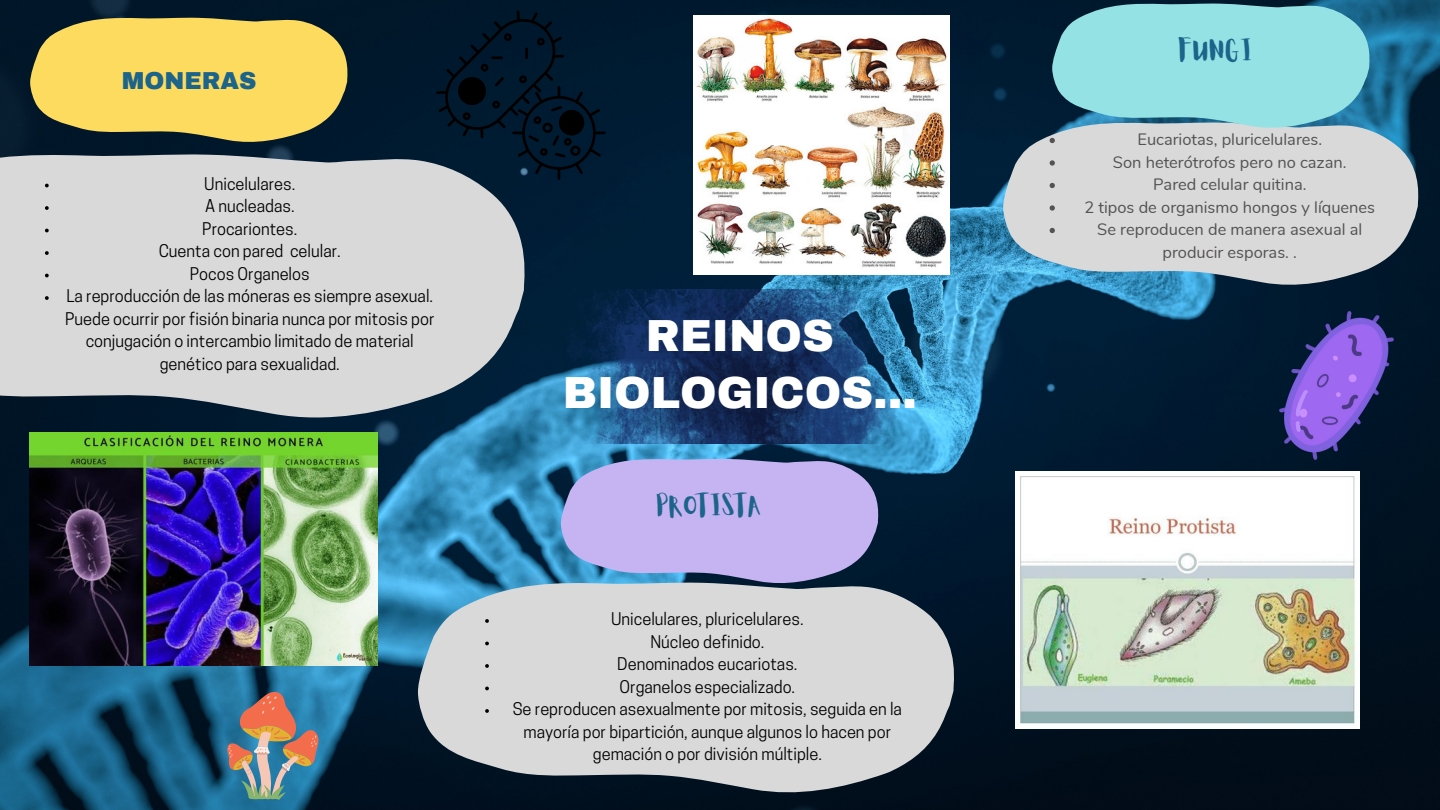
<style>
.page{position:relative;width:1440px;height:810px;background:#fff}
.page>*{position:absolute;margin:0;border:0;box-sizing:border-box;transform-origin:0 0}
.t1{font:900 44px/57px "Archivo";color:#fff;text-align:center}
.t2{font:24px "Aloja Extended";color:#1c648a}
.t3{font:900 24px "Archivo";color:#1c648a}
.t4{font:16.4px/22.5px "Cooper Hewitt";color:#000;text-align:center}
.t5{font:16.4px/22.5px "Nunito";color:#545252;text-align:center}
</style>
<div class="page">
<img style="left:0;top:0;width:1440px;height:810px">
<svg style="left:0;top:154px;width:527px;height:270px;background:#bec2c5"></svg>
<svg style="left:1003px;top:122px;width:417px;height:167px;background:#b7c2c7"></svg>
<svg style="left:418px;top:582px;width:538px;height:215px;background:#b5babd"></svg>
<svg style="left:30px;top:17px;width:319px;height:128px;background:#cfb754"></svg>
<svg style="left:1052px;top:3px;width:319px;height:128px;background:#85cdd3"></svg>
<svg style="left:561px;top:458px;width:318px;height:128px;background:#a9a4dc"></svg>
<img style="left:30px;top:433px;width:348px;height:232px">
<img style="left:1016px;top:471px;width:343px;height:258px">
<svg style="left:436px;top:11px;width:170px;height:169px;background:#02182b"></svg>
<img style="left:693px;top:15px;width:256px;height:260px">
<img style="left:1280px;top:312px;width:114px;height:147px">
<svg style="left:225px;top:690px;width:93px;height:110px;background:#798387"></svg>
<img style="left:561px;top:289px;width:345px;height:154px">
<svg style="left:1050px;top:138px;width:5px;height:5px"></svg>
<svg style="left:1050px;top:160px;width:5px;height:6px"></svg>
<svg style="left:1050px;top:183px;width:5px;height:5px"></svg>
<svg style="left:1050px;top:205px;width:5px;height:6px"></svg>
<svg style="left:1050px;top:228px;width:5px;height:5px"></svg>
<svg style="left:485px;top:619px;width:4px;height:4px"></svg>
<svg style="left:485px;top:642px;width:4px;height:3px"></svg>
<svg style="left:485px;top:664px;width:4px;height:4px"></svg>
<svg style="left:485px;top:687px;width:4px;height:3px"></svg>
<svg style="left:485px;top:709px;width:4px;height:4px"></svg>
<svg style="left:45px;top:184px;width:4px;height:3px"></svg>
<svg style="left:45px;top:206px;width:4px;height:4px"></svg>
<svg style="left:45px;top:229px;width:4px;height:3px"></svg>
<svg style="left:45px;top:251px;width:4px;height:4px"></svg>
<svg style="left:45px;top:274px;width:4px;height:3px"></svg>
<svg style="left:45px;top:296px;width:4px;height:4px"></svg>
<h2 class="t3" style="left:122px;top:68px;width:136px">MONERAS</h2>
<p class="t4" style="left:65px;top:174px;width:371px">Unicelulares.<br>A nucleadas.<br>Procariontes.<br>Cuenta con pared celular.<br>Pocos Organelos<br>La reproducción de las móneras es siempre asexual.<br>Puede ocurrir por fisión binaria nunca por mitosis por conjugación o intercambio limitado de material genético para sexualidad.</p>
<h1 class="t1" style="left:563px;top:308px;width:356px">REINOS<br>BIOLOGICOS...</h1>
<h2 class="t2" style="left:657px;top:495px;width:107px">PROTISTA</h2>
<p class="t4" style="left:513px;top:610px;width:391px">Unicelulares, pluricelulares.<br>Núcleo definido.<br>Denominados eucariotas.<br>Organelos especializado.<br>Se reproducen asexualmente por mitosis, seguida en la mayoría por bipartición, aunque algunos lo hacen por gemación o por división múltiple.</p>
<h2 class="t2" style="left:1179px;top:40px;width:76px">FUNGI</h2>
<p class="t5" style="left:1084px;top:129px;width:292px">Eucariotas, pluricelulares.<br>Son heterótrofos pero no cazan.<br>Pared celular quitina.<br>2 tipos de organismo hongos y líquenes<br>Se reproducen de manera asexual al producir esporas. .</p>
</div>
